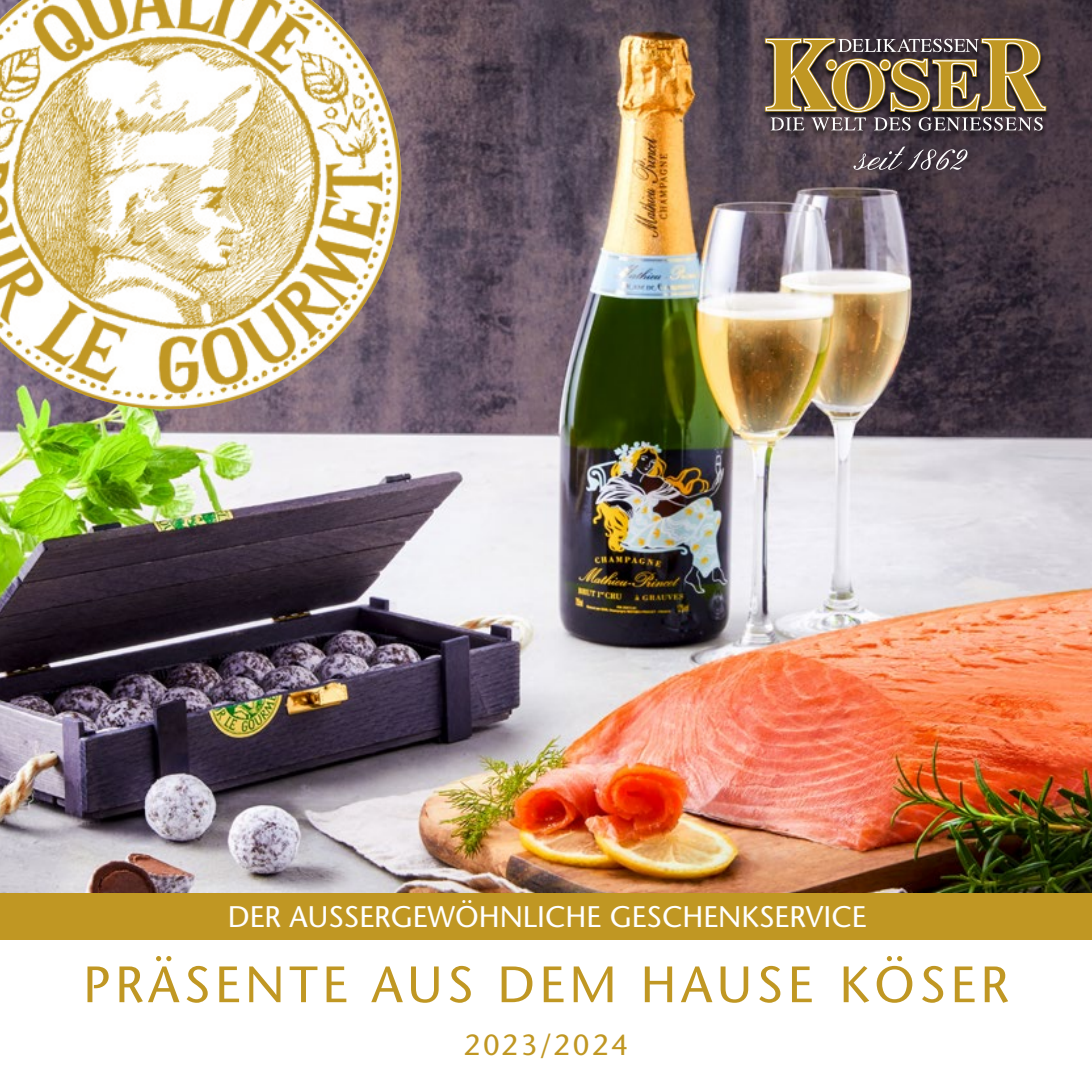
<style>
.page{position:relative;width:1092px;height:1092px;background:#fff}
.page>*{position:absolute;margin:0;border:0;box-sizing:border-box;transform-origin:0 0}
.t1{font:51.8px "Lucia BT";letter-spacing:-.01em;color:#fff}
.t2{font:50.93px "Stone Sans";letter-spacing:.09em;color:#c09723}
.t3{font:29.75px "Stone Sans";color:#fff}
.t4{font:29.05px "Stone Sans";letter-spacing:.09em;color:#c09723}
</style>
<div class="page">
<img style="left:0;top:0;width:1091px;height:893px">
<img style="left:0;top:0;width:37px;height:371px">
<div style="left:0;top:893px;width:1091px;height:46px;background:#c09723"></div>
<div style="left:760px;top:38px;width:290px;height:100px;background:#000;opacity:.75"></div>
<svg style="left:763px;top:37px;width:284px;height:94px;background:#7f6c4e"></svg>
<h1 class="t1" style="left:858px;top:123px;width:111px">seit 1862</h1>
<p class="t3" style="left:228px;top:898px;width:640px">DER AUSSERGEWÖHNLICHE GESCHENKSERVICE</p>
<h2 class="t2" style="left:83px;top:953px;width:927px">PRÄSENTE AUS DEM HAUSE KÖSER</h2>
<p class="t4" style="left:464px;top:1026px;width:166px">2023/2024</p>
</div>
